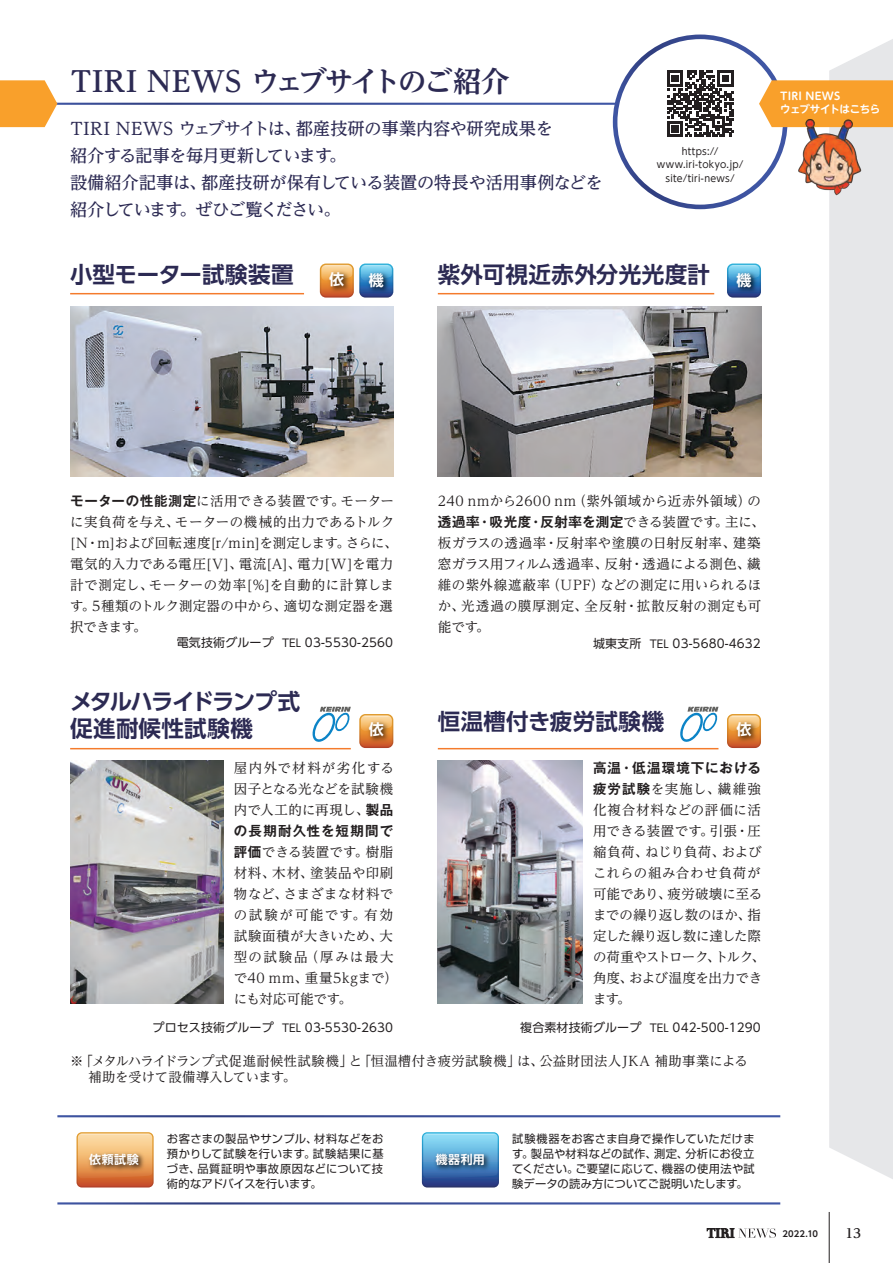
<style>
.page{position:relative;width:893px;height:1263px;background:#fff}
.page>*{position:absolute;margin:0;border:0;box-sizing:border-box;transform-origin:0 0}
.t1{font:700 28.5px "UD Reimin Pro";letter-spacing:-.025em;color:#2c2a53}
.t2{font:700 22.5px "UD Shin Go Pro De";letter-spacing:.01em;color:#2c2a53}
.t3{font:700 22.5px/27px "UD Shin Go Pro De";letter-spacing:-.03em;color:#2c2a53}
.t4{font:500 17.25px/27px "UD Reimin Pro";letter-spacing:-.02em;color:#2c2a53}
.t5{font:700 15px "UD Shin Go Pro De";color:#fff}
.t6{font:13.5px/21px "UD Reimin Pro";letter-spacing:.02em;color:#231f20;text-align:justify}
.t7{font:13.5px/21px "UD Reimin Pro";color:#231f20}
.t8{font:13.5px/21px "UD Reimin Pro";letter-spacing:.04em;color:#231f20}
.t9{font:700 13.5px "Gothic MB101 Pro De";letter-spacing:.04em;color:#231f20}
.t10{font:700 13.5px "Gothic MB101 Pro De";letter-spacing:.065em;color:#231f20}
.t11{font:700 13.5px "Gothic MB101 Pro De";letter-spacing:.085em;color:#231f20}
.t12{font:13.35px/16.5px "UD Reimin Pro";letter-spacing:.015em;color:#231f20}
.t13{font:700 12.75px "UD Reimin Pro";color:#231f20}
.t14{font:12px "UD Shin Go Pro";letter-spacing:.01em;color:#231f20}
.t15{font:700 12px "UD Shin Go Pro De";letter-spacing:.035em;color:#fff}
.t16{font:11.25px/15px "Shin Go Pro";letter-spacing:.02em;color:#231f20;text-align:justify}
.t17{font:700 10.5px/12.6px "UD Shin M Go Pro De";letter-spacing:-.01em;color:#fff}
.t18{font:9.75px/13.5px "UD Shin Go Pro";letter-spacing:.03em;color:#231f20;text-align:center;scale:.96 1}
.t19{font:700 8.4px "UD Shin Go Pro De";letter-spacing:.005em;color:#231f20}
.s1{font-family:"Gothic MB101 Pro De";font-weight:700}
.s2{font-family:"UD Reimin Pro";font-weight:400}
.s3{font-size:10.8px}
</style>
<div class="page">
<div style="left:829px;top:39px;width:64px;height:1140px;background:#e6e7e9"></div>
<svg style="left:680px;top:707px;width:38px;height:35px"></svg>
<svg style="left:312px;top:707px;width:39px;height:35px"></svg>
<svg style="left:0;top:80px;width:57px;height:47px;background:#f9aa42"></svg>
<svg style="left:667px;top:70px;width:66px;height:67px"></svg>
<img style="left:70px;top:306px;width:323px;height:170px">
<img style="left:438px;top:306px;width:323px;height:170px">
<img style="left:438px;top:761px;width:144px;height:242px">
<img style="left:70px;top:761px;width:153px;height:242px">
<div style="left:613px;top:35px;width:174px;height:174px;border:5px solid #fff;border-radius:50%"></div>
<svg style="left:727px;top:264px;width:34px;height:34px"></svg>
<img style="left:732px;top:268px;width:28px;height:30px">
<svg style="left:422px;top:1132px;width:77px;height:55px;background:#5b98c7"></svg>
<img style="left:432px;top:1149px;width:62px;height:28px">
<svg style="left:320px;top:264px;width:73px;height:34px;background:#7494a9"></svg>
<img style="left:325px;top:267px;width:28px;height:31px">
<svg style="left:727px;top:714px;width:34px;height:34px"></svg>
<img style="left:732px;top:718px;width:28px;height:30px">
<svg style="left:359px;top:714px;width:34px;height:34px"></svg>
<img style="left:365px;top:718px;width:28px;height:30px">
<svg style="left:77px;top:1132px;width:77px;height:55px;background:#e7a36b"></svg>
<img style="left:85px;top:1149px;width:62px;height:28px">
<hr style="left:70px;top:293px;width:234px;height:1px;background:#f47b2c">
<hr style="left:438px;top:293px;width:276px;height:1px;background:#f47b2c">
<hr style="left:70px;top:748px;width:281px;height:1px;background:#f47b2c">
<hr style="left:438px;top:748px;width:280px;height:1px;background:#f47b2c">
<svg style="left:759px;top:80px;width:134px;height:47px;background:#f9a537"></svg>
<img style="left:797px;top:116px;width:65px;height:81px">
<hr style="left:829px;top:1212px;width:1px;height:51px;background:#231f20">
<svg style="left:707px;top:1228px;width:69px;height:10px"></svg>
<h1 class="t1" style="left:70px;top:58px;width:441px">TIRI NEWS ウェブサイトのご紹介</h1>
<p class="t4" style="left:70px;top:114px;width:534px">TIRI NEWS ウェブサイトは、都産技研の事業内容や研究成果を<br>紹介する記事を毎月更新しています。<br>設備紹介記事は、都産技研が保有している装置の特長や活用事例などを紹介しています。ぜひご覧ください。</p>
<p class="t18" style="left:657px;top:144px;width:92px">https:// www.iri-tokyo.jp/ site/tiri-news/</p>
<h2 class="t2" style="left:70px;top:256px;width:225px">小型モーター試験装置</h2>
<h2 class="t2" style="left:438px;top:256px;width:274px">紫外可視近赤外分光光度計</h2>
<p class="t5" style="left:329px;top:267px;width:16px">依</p>
<p class="t5" style="left:369px;top:268px;width:16px">機</p>
<p class="t5" style="left:736px;top:268px;width:16px">機</p>
<p class="t17" style="left:780px;top:89px;width:102px">TIRI NEWS<br>ウェブサイトはこちら</p>
<p class="t6" style="left:70px;top:490px;width:329px;text-align:left"><span class="s1">モーターの性能測定</span>に活用できる装置です。モーターに実負荷を与え、モーターの機械的出力であるトルク[N・m]および回転速度[r/min]を測定します。さらに、電気的入力である電圧[V]、電流[A]、電力[W]を電力計で測定し、モーターの効率[%]を自動的に計算します。5種類のトルク測定器の中から、適切な測定器を選択できます。</p>
<p class="t6" style="left:438px;top:490px;width:325px">240 nmから2600 nm（紫外領域から近赤外領域）の</p>
<p class="t9" style="left:438px;top:510px;width:328px">透過率・吸光度・反射率を測定<span class="s2">できる装置です。主に、</span></p>
<p class="t6" style="left:438px;top:532px;width:325px">板ガラスの透過率・反射率や塗膜の日射反射率、建築窓ガラス用フィルム透過率、反射・透過による測色、繊維の紫外線遮蔽率（UPF）などの測定に用いられるほか、光透過の膜厚測定、全反射・拡散反射の測定も可能です。</p>
<p class="t14" style="left:177px;top:632px;width:218px">電気技術グループ <span class="s3">TEL</span> 03-5530-2560</p>
<p class="t14" style="left:593px;top:634px;width:169px">城東支所 <span class="s3">TEL</span> 03-5680-4632</p>
<h2 class="t3" style="left:70px;top:687px;width:232px">メタルハライドランプ式促進耐候性試験機</h2>
<h2 class="t2" style="left:438px;top:703px;width:228px">恒温槽付き疲労試験機</h2>
<p class="t5" style="left:369px;top:717px;width:16px">依</p>
<p class="t5" style="left:736px;top:717px;width:16px">依</p>
<p class="t6" style="left:234px;top:757px;width:162px">屋内外で材料が劣化する因子となる光などを試験機内で人工的に再現し、<span class="s1">製品</span></p>
<p class="t11" style="left:234px;top:819px;width:161px">の長期耐久性を短期間で</p>
<p class="t8" style="left:234px;top:841px;width:165px"><span class="s1">評価</span>できる装置です。樹脂材料、木材、塗装品や印刷物など、さまざまな材料での試験が可能です。有効試験面積が大きいため、大型の試験品（厚みは最大で40 mm、重量5kgまで）にも対応可能です。</p>
<p class="t14" style="left:153px;top:1017px;width:242px">プロセス技術グループ <span class="s3">TEL</span> 03-5530-2630</p>
<p class="t10" style="left:593px;top:756px;width:170px">高温・低温環境下における</p>
<p class="t7" style="left:593px;top:778px;width:173px"><span class="s1">疲労試験</span>を実施し、繊維強化複合材料などの評価に活用できる装置です。引張・圧縮負荷、ねじり負荷、およびこれらの組み合わせ負荷が可能であり、疲労破壊に至るまでの繰り返し数のほか、指定した繰り返し数に達した際の荷重やストローク、トルク、角度、および温度を出力できます。</p>
<p class="t14" style="left:520px;top:1017px;width:242px">複合素材技術グループ <span class="s3">TEL</span> 042-500-1290</p>
<p class="t12" style="left:70px;top:1052px;width:679px">※「メタルハライドランプ式促進耐候性試験機」と「恒温槽付き疲労試験機」は、公益財団法人JKA 補助事業による　 補助を受けて設備導入しています。</p>
<p class="t15" style="left:89px;top:1150px;width:51px">依頼試験</p>
<p class="t16" style="left:167px;top:1129px;width:218px">お客さまの製品やサンプル、材料などをお預かりして試験を行います。試験結果に基づき、品質証明や事故原因などについて技術的なアドバイスを行います。</p>
<p class="t16" style="left:512px;top:1129px;width:244px">試験機器をお客さま自身で操作していただけます。製品や材料などの試作、測定、分析にお役立てください。ご要望に応じて、機器の使用法や試験データの読み方についてご説明いたします。</p>
<p class="t15" style="left:436px;top:1150px;width:51px">機器利用</p>
<p class="t19" style="left:783px;top:1227px;width:37px">2022.10</p>
<p class="t13" style="left:845px;top:1222px;width:17px">13</p>
</div>
